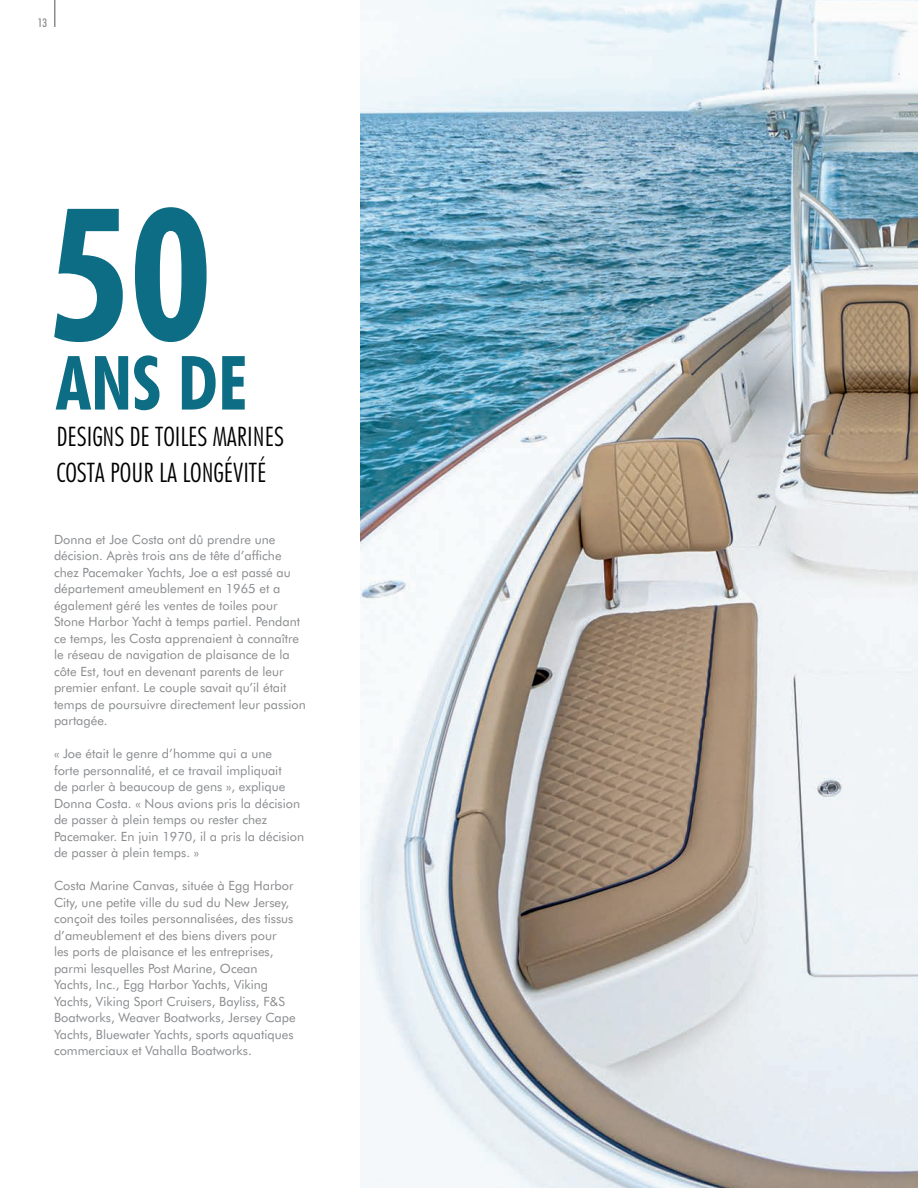
<style>
.page{position:relative;width:918px;height:1188px;background:#fff}
.page>*{position:absolute;margin:0;border:0;box-sizing:border-box;transform-origin:0 0}
.t1{font:700 condensed 184.5px "Futura BT";color:#0d6d84}
.t2{font:700 condensed 75px "Futura BT";color:#0d6d84}
.t3{font:300 condensed 27px/36px "Futura BT";color:#000}
.t4{font:12.75px/16.5px "Futura BT";color:#898b8e}
.t5{font:500 condensed 12px "Futura BT";color:#898b8e}
</style>
<div class="page">
<img style="left:360px;top:0;width:558px;height:1188px">
<svg style="left:54px;top:0;width:1px;height:27px"></svg>
<p class="t5" style="left:38px;top:15px;width:11px">13</p>
<h1 class="t1" style="left:49px;top:163px;width:164px">50</h1>
<h2 class="t2" style="left:56px;top:337px;width:193px">ANS DE</h2>
<h3 class="t3" style="left:56px;top:418px;width:229px">DESIGNS DE TOILES MARINES<br>COSTA POUR LA LONGÉVITÉ</h3>
<p class="t4" style="left:54px;top:531px;width:254px">Donna et Joe Costa ont dû prendre une décision. Après trois ans de tête d’affiche chez Pacemaker Yachts, Joe a est passé au département ameublement en 1965 et a également géré les ventes de toiles pour Stone Harbor Yacht à temps partiel. Pendant ce temps, les Costa apprenaient à connaître le réseau de navigation de plaisance de la côte Est, tout en devenant parents de leur premier enfant. Le couple savait qu’il était temps de poursuivre directement leur passion partagée.</p>
<p class="t4" style="left:54px;top:745px;width:252px">« Joe était le genre d’homme qui a une<br>forte personnalité, et ce travail impliquait<br>de parler à beaucoup de gens », explique Donna Costa. « Nous avions pris la décision de passer à plein temps ou rester chez Pacemaker. En juin 1970, il a pris la décision de passer à plein temps. »</p>
<p class="t4" style="left:54px;top:877px;width:243px">Costa Marine Canvas, située à Egg Harbor City, une petite ville du sud du New Jersey, conçoit des toiles personnalisées, des tissus d’ameublement et des biens divers pour<br>les ports de plaisance et les entreprises, parmi lesquelles Post Marine, Ocean Yachts, Inc., Egg Harbor Yachts, Viking Yachts, Viking Sport Cruisers, Bayliss, F&amp;S Boatworks, Weaver Boatworks, Jersey Cape Yachts, Bluewater Yachts, sports aquatiques commerciaux et Vahalla Boatworks.</p>
</div>
